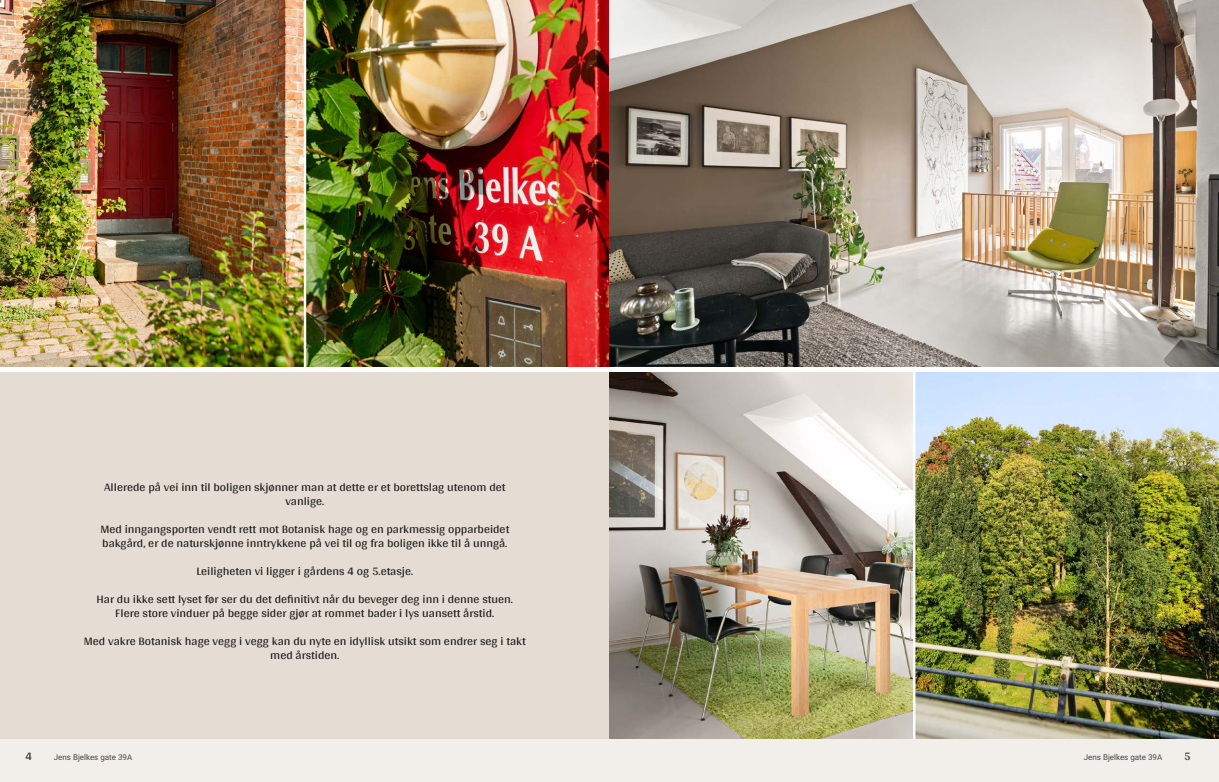
<style>
.page{position:relative;width:1219px;height:782px;background:#fff}
.page>*{position:absolute;margin:0;border:0;box-sizing:border-box;transform-origin:0 0}
.t1{font:12px/14px "Arya";color:#1d1d1b;text-align:center}
.t2{font:700 12px "Arya";color:#414749}
.t3{font:8px "Roboto Vitec";color:#414749}
</style>
<div class="page">
<img style="left:0;top:0;width:609px;height:367px">
<div style="left:0;top:739px;width:612px;height:42px;background:#f2eeea"></div>
<div style="left:0;top:372px;width:612px;height:367px;background:#e5dcd4"></div>
<img style="left:609px;top:0;width:610px;height:367px">
<img style="left:609px;top:372px;width:610px;height:367px">
<div style="left:607px;top:739px;width:612px;height:42px;background:#f2eeea"></div>
<p class="t1" style="left:104px;top:479px;width:403px">Allerede på vei inn til boligen skjønner man at dette er et borettslag utenom det vanlige.</p>
<p class="t1" style="left:100px;top:521px;width:410px;text-align:left">Med inngangsporten vendt rett mot Botanisk hage og en parkmessig opparbeidet bakgård, er de naturskjønne inntrykkene på vei til og fra boligen ikke til å unngå.</p>
<p class="t1" style="left:196px;top:563px;width:218px">Leiligheten vi ligger i gårdens 4 og 5.etasje.</p>
<p class="t1" style="left:97px;top:591px;width:418px">Har du ikke sett lyset før ser du det definitivt når du beveger deg inn i denne stuen.<br>Flere store vinduer på begge sider gjør at rommet bader i lys uansett årstid.</p>
<p class="t1" style="left:84px;top:633px;width:443px">Med vakre Botanisk hage vegg i vegg kan du nyte en idyllisk utsikt som endrer seg i takt med årstiden.</p>
<p class="t2" style="left:26px;top:749px;width:8px">4</p>
<p class="t3" style="left:54px;top:751px;width:80px">Jens Bjelkes gate 39A</p>
<p class="t3" style="left:1084px;top:751px;width:80px">Jens Bjelkes gate 39A</p>
<p class="t2" style="left:1184px;top:749px;width:8px">5</p>
</div>
